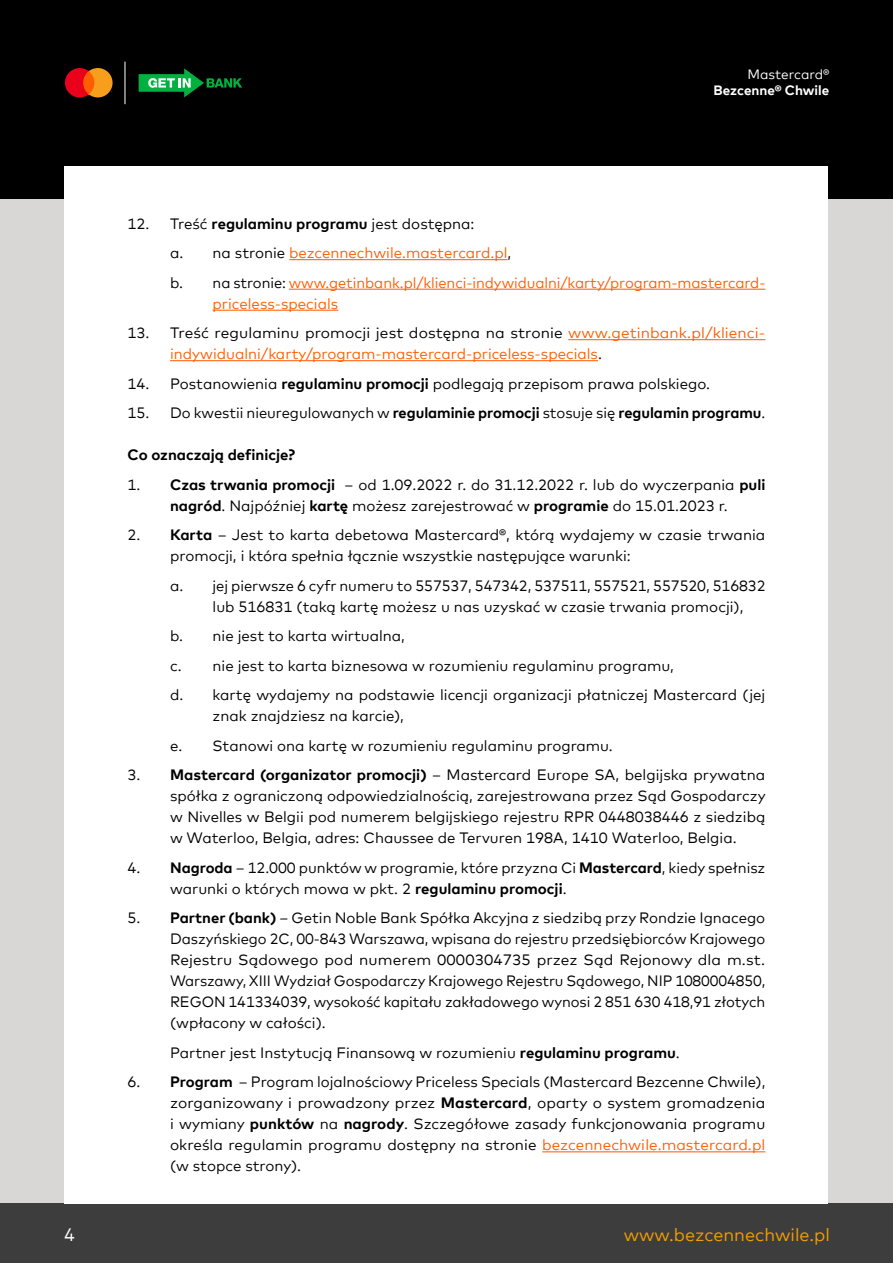
<style>
.page{position:relative;width:893px;height:1263px;background:#fff}
.page>*{position:absolute;margin:0;border:0;box-sizing:border-box;transform-origin:0 0}
.t1{font:18px "Mark Offc For MC";color:#f59e00}
.t2{font:18px "Mark Offc For MC";color:#fff}
.t3{font:15px/21px "Mark Offc For MC";color:#000}
.t4{font:15px/29.5px "Mark Offc For MC";color:#ff5e00}
.t5{font:700 15px "Mark Offc For MC";color:#000}
.t6{font:700 13.5px "Mark Offc For MC";color:#fff}
.t7{font:13.5px "Mark Offc For MC";color:#fff}
.s1{color:#000}
.s2{font-weight:700;color:#000}
.s3{font-weight:700}
.s4{color:#ff5e00}
</style>
<div class="page">
<div style="left:0;top:132px;width:893px;height:1095px;background:#d9d6d6"></div>
<div style="left:0;top:1203px;width:893px;height:60px;background:#3d3d3d"></div>
<div style="left:0;top:0;width:893px;height:198px;background:#000"></div>
<svg style="left:139px;top:68px;width:103px;height:29px"></svg>
<div style="left:65px;top:167px;width:763px;height:1036px;background:#fff"></div>
<svg style="left:65px;top:68px;width:48px;height:29px"></svg>
<hr style="left:125px;top:62px;width:1px;height:42px;background:#fff">
<hr style="left:289px;top:259px;width:219px;height:1px;background:#ff5e00">
<hr style="left:289px;top:289px;width:476px;height:1px;background:#ff5e00">
<hr style="left:213px;top:310px;width:125px;height:1px;background:#ff5e00">
<hr style="left:568px;top:339px;width:197px;height:1px;background:#ff5e00">
<hr style="left:170px;top:360px;width:428px;height:1px;background:#ff5e00">
<hr style="left:542px;top:1151px;width:223px;height:1px;background:#ff5e00">
<p class="t7" style="left:747px;top:64px;width:83px">Mastercard®</p>
<p class="t6" style="left:714px;top:80px;width:117px">Bezcenne® Chwile</p>
<p class="t4" style="left:170px;top:207px;width:597px;text-indent:-43px"><span class="s1">12. Treść</span> <span class="s2">regulaminu programu</span> <span class="s1">jest dostępna:<br>a. na stronie</span> bezcennechwile.mastercard.pl<span class="s1">,<br>b. na stronie:</span> www.getinbank.pl/klienci-indywidualni/karty/program-mastercard-</p>
<p class="t4" style="left:213px;top:287px;width:127px">priceless-specials</p>
<p class="t4" style="left:170px;top:321px;width:597px;line-height:21px;text-indent:-43px"><span class="s1">13. Treść regulaminu promocji jest dostępna na stronie</span> www.getinbank.pl/klienci&shy;indywidualni/karty/program-mastercard-priceless-specials<span class="s1">.</span></p>
<p class="t3" style="left:128px;top:372px;width:584px">14. Postanowienia <span class="s3">regulaminu promocji</span> podlegają przepisom prawa polskiego.</p>
<p class="t3" style="left:128px;top:401px;width:639px">15. Do kwestii nieuregulowanych w <span class="s3">regulaminie promocji</span> stosuje się <span class="s3">regulamin programu</span>.</p>
<p class="t5" style="left:128px;top:444px;width:169px">Co oznaczają definicje?</p>
<p class="t3" style="left:128px;top:473px;width:639px;text-align:center">1. <span class="s3">Czas trwania promocji</span> – od 1.09.2022 r. do 31.12.2022 r. lub do wyczerpania <span class="s3">puli nagród</span>. Najpóźniej <span class="s3">kartę</span> możesz zarejestrować w <span class="s3">programie</span> do 15.01.2023 r.</p>
<p class="t3" style="left:170px;top:523px;width:597px;text-indent:-43px">2. <span class="s3">Karta</span> – Jest to karta debetowa Mastercard®, którą wydajemy w czasie trwania promocji, i która spełnia łącznie wszystkie następujące warunki:</p>
<p class="t3" style="left:213px;top:574px;width:554px;text-indent:-43px">a. jej pierwsze 6 cyfr numeru to 557537, 547342, 537511, 557521, 557520, 516832 lub 516831 (taką kartę możesz u nas uzyskać w czasie trwania promocji),</p>
<p class="t3" style="left:170px;top:620px;width:597px;line-height:29.5px">b. nie jest to karta wirtualna,<br>c. nie jest to karta biznesowa w rozumieniu regulaminu programu,<br>d. kartę wydajemy na podstawie licencji organizacji płatniczej Mastercard (jej</p>
<p class="t3" style="left:170px;top:700px;width:444px;line-height:29.5px;text-indent:43px">znak znajdziesz na karcie),<br>e. Stanowi ona kartę w rozumieniu regulaminu programu.</p>
<p class="t3" style="left:170px;top:763px;width:597px;text-align:justify;text-indent:-43px">3. <span class="s3">Mastercard (organizator promocji)</span> – Mastercard Europe SA, belgijska prywatna spółka z ograniczoną odpowiedzialnością, zarejestrowana przez Sąd Gospodarczy w Nivelles w Belgii pod numerem belgijskiego rejestru RPR 0448038446 z siedzibą w Waterloo, Belgia, adres: Chaussee de Tervuren 198A, 1410 Waterloo, Belgia.</p>
<p class="t3" style="left:170px;top:856px;width:597px;text-indent:-43px">4. <span class="s3">Nagroda</span> – 12.000 punktów w programie, które przyzna Ci <span class="s3">Mastercard</span>, kiedy spełnisz warunki o których mowa w pkt. 2 <span class="s3">regulaminu promocji</span>.</p>
<p class="t3" style="left:170px;top:906px;width:597px;text-align:justify;text-indent:-43px">5. <span class="s3">Partner (bank)</span> – Getin Noble Bank Spółka Akcyjna z siedzibą przy Rondzie Ignacego Daszyńskiego 2C, 00-843 Warszawa, wpisana do rejestru przedsiębiorców Krajowego Rejestru Sądowego pod numerem 0000304735 przez Sąd Rejonowy dla m.st.<br>Warszawy, XIII Wydział Gospodarczy Krajowego Rejestru Sądowego, NIP 1080004850, REGON 141334039, wysokość kapitału zakładowego wynosi 2 851 630 418,91 złotych (wpłacony w całości).</p>
<p class="t3" style="left:170px;top:1041px;width:511px">Partner jest Instytucją Finansową w rozumieniu <span class="s3">regulaminu programu</span>.</p>
<p class="t3" style="left:170px;top:1070px;width:597px;text-align:justify;text-indent:-43px">6. <span class="s3">Program</span> – Program lojalnościowy Priceless Specials (Mastercard Bezcenne Chwile), zorganizowany i prowadzony przez <span class="s3">Mastercard</span>, oparty o system gromadzenia i wymiany <span class="s3">punktów</span> na <span class="s3">nagrody</span>. Szczegółowe zasady funkcjonowania programu określa regulamin programu dostępny na stronie <span class="s4">bezcennechwile.mastercard.pl </span>(w stopce strony).</p>
<p class="t2" style="left:64px;top:1221px;width:12px">4</p>
<p class="t1" style="left:624px;top:1221px;width:208px">www.bezcennechwile.pl</p>
</div>
